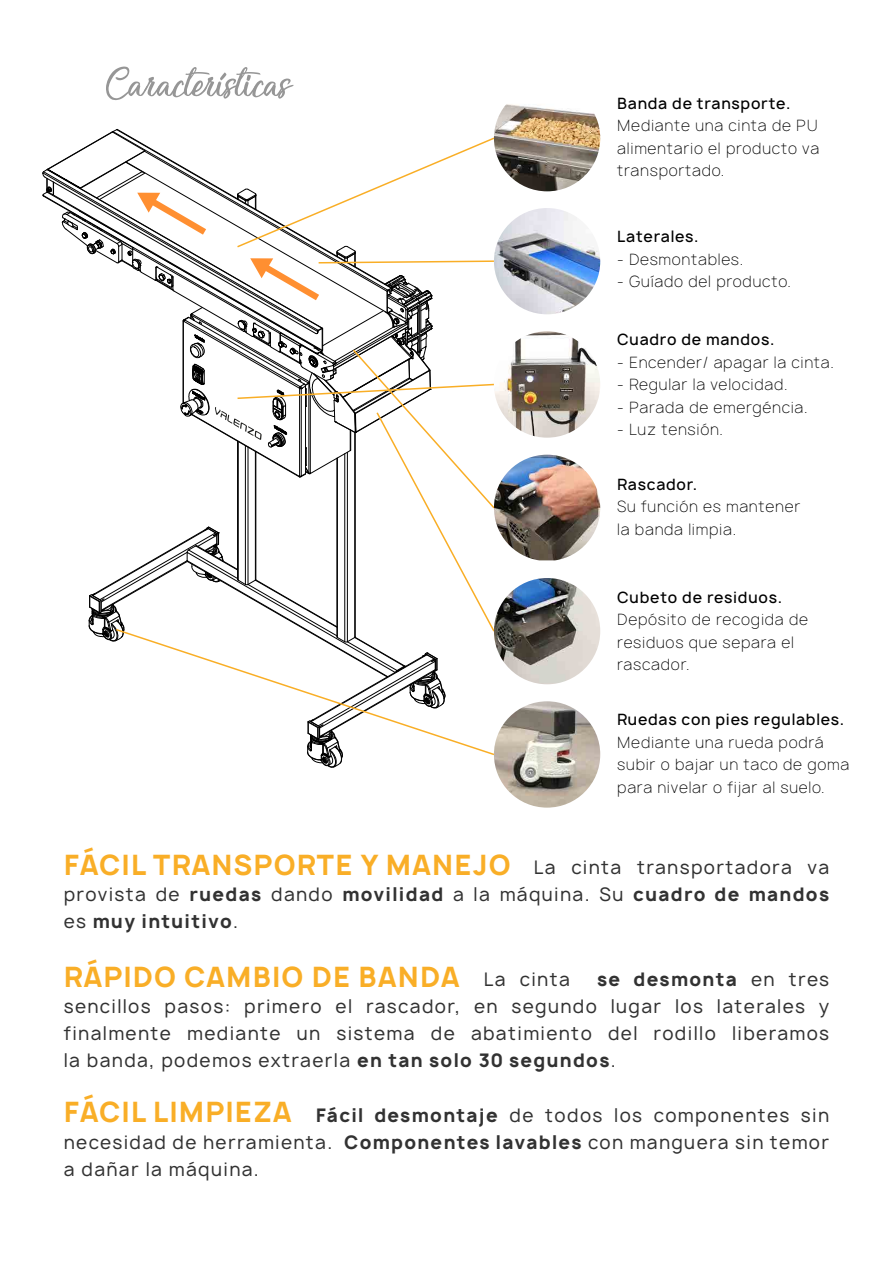
<style>
.page{position:relative;width:893px;height:1263px;background:#fff}
.page>*{position:absolute;margin:0;border:0;box-sizing:border-box;transform-origin:0 0}
.t1{font:700 27px "Manrope";letter-spacing:.05em;color:#f9ae27}
.t2{font:18px/27px "Manrope";letter-spacing:.075em;color:#323232;text-align:justify}
.t3{font:100 15px/22.5px "Manrope";letter-spacing:.05em;color:#000}
.t4{font:500 15px "Manrope";letter-spacing:.05em;color:#000}
.s1{font-weight:700;font-size:27px;color:#f9ae27}
.s2{font-weight:700}
.s3{font-weight:400;font-size:18px;color:#323232}
</style>
<div class="page">
<img style="left:494px;top:208px;width:106px;height:106px;border-radius:53px">
<img style="left:496px;top:455px;width:104px;height:105px">
<img style="left:494px;top:331px;width:106px;height:107px;border-radius:53px">
<img style="left:494px;top:578px;width:106px;height:106px;border-radius:53px">
<img style="left:494px;top:701px;width:106px;height:107px;border-radius:53px">
<img style="left:494px;top:85px;width:106px;height:106px;border-radius:53px">
<svg style="left:106px;top:66px;width:188px;height:34px"></svg>
<svg style="left:42px;top:129px;width:454px;height:639px"></svg>
<p class="t4" style="left:617px;top:94px;width:175px">Banda de transporte.</p>
<p class="t3" style="left:617px;top:115px;width:204px;text-align:justify">Mediante una cinta de PU alimentario el producto va transportado.</p>
<p class="t4" style="left:617px;top:227px;width:83px">Laterales.</p>
<p class="t3" style="left:617px;top:248px;width:127px">- Desmontables.</p>
<p class="t3" style="left:617px;top:271px;width:175px">- Guíado del producto.</p>
<p class="t4" style="left:617px;top:330px;width:159px">Cuadro de mandos.</p>
<p class="t3" style="left:617px;top:351px;width:218px">- Encender/ apagar la cinta.</p>
<p class="t3" style="left:617px;top:374px;width:172px">- Regular la velocidad.</p>
<p class="t3" style="left:617px;top:396px;width:192px">- Parada de emergéncia.</p>
<p class="t3" style="left:617px;top:419px;width:107px">- Luz tensión.</p>
<p class="t4" style="left:617px;top:474px;width:82px">Rascador.</p>
<p class="t3" style="left:617px;top:496px;width:185px">Su función es mantener la banda limpia.</p>
<p class="t4" style="left:617px;top:588px;width:166px">Cubeto de residuos.</p>
<p class="t3" style="left:617px;top:609px;width:192px">Depósito de recogida de residuos que separa el rascador.</p>
<p class="t4" style="left:617px;top:710px;width:228px">Ruedas con pies regulables.</p>
<p class="t3" style="left:617px;top:731px;width:234px">Mediante una rueda podrá subir o bajar un taco de goma para nivelar o fijar al suelo.</p>
<p class="t2" style="left:64px;top:854px;width:767px"><span class="s1">FÁCIL TRANSPORTE Y MANEJO</span> La cinta transportadora va provista de <span class="s2">ruedas</span> dando <span class="s2">movilidad</span> a la máquina. Su <span class="s2">cuadro de mandos </span>es <span class="s2">muy intuitivo</span>.</p>
<h1 class="t1" style="left:64px;top:958px;width:508px">RÁPIDO CAMBIO DE BANDA <span class="s3">La cinta</span></h1>
<p class="t2" style="left:64px;top:966px;width:767px;text-indent:533px"><span class="s2">se desmonta</span> en tres sencillos pasos: primero el rascador, en segundo lugar los laterales y finalmente mediante un sistema de abatimiento del rodillo liberamos la banda, podemos extraerla <span class="s2">en tan solo 30 segundos</span>.</p>
<p class="t2" style="left:64px;top:1102px;width:767px"><span class="s1">FÁCIL LIMPIEZA</span> <span class="s2">Fácil desmontaje</span> de todos los componentes sin necesidad de herramienta. <span class="s2">Componentes lavables</span> con manguera sin temor a dañar la máquina.</p>
</div>
